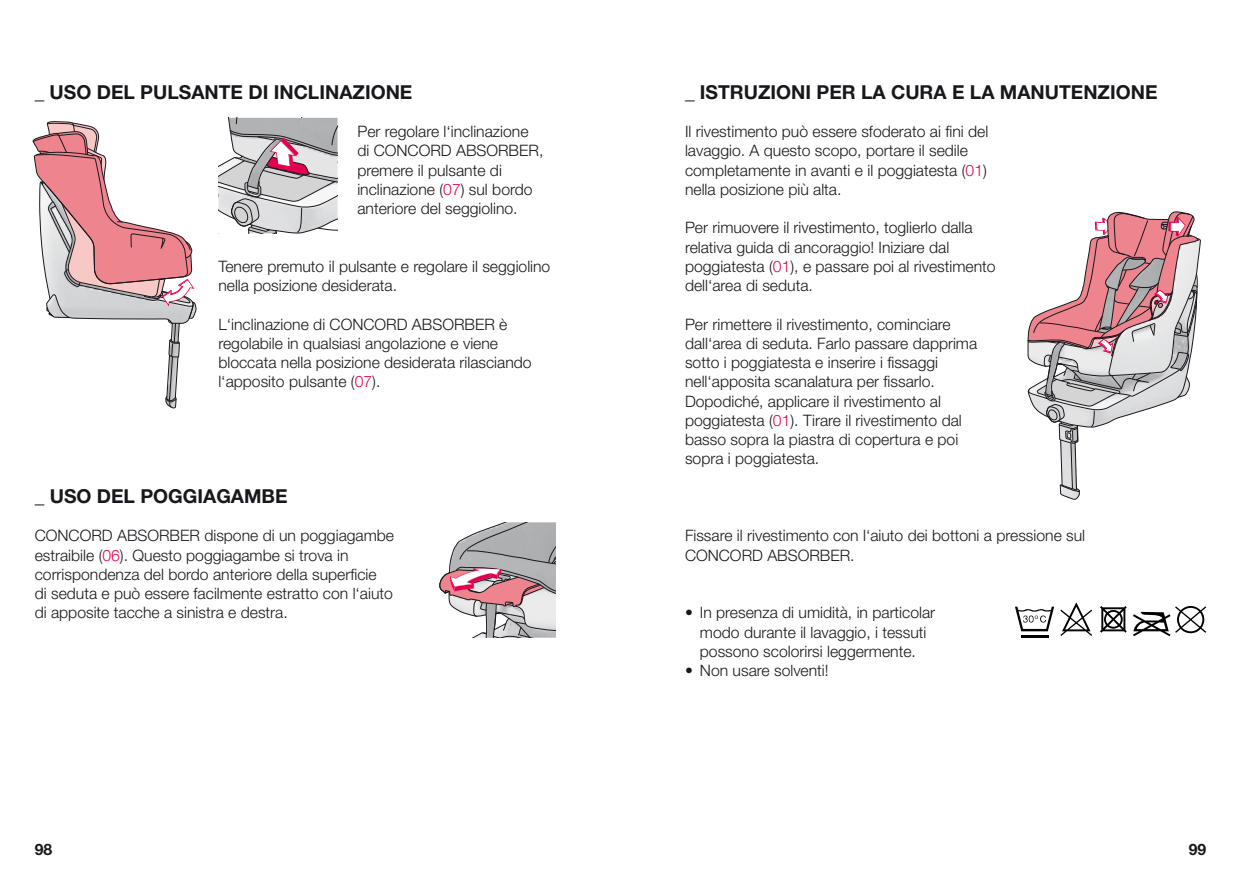
<style>
.page{position:relative;width:1241px;height:893px;background:#fff}
.page>*{position:absolute;margin:0;border:0;box-sizing:border-box;transform-origin:0 0}
.t1{font:700 19.25px "Helvetica Neue LT Pro";color:#1a171c}
.t2{font:300 15.75px/19.2px "Helvetica Neue LT Pro";color:#1a171c}
.t3{font:700 15.75px "Helvetica Neue LT Pro";color:#1a171c}
.s1{color:#e3004f}
</style>
<div class="page">
<svg style="left:439px;top:522px;width:117px;height:116px"></svg>
<svg style="left:218px;top:118px;width:120px;height:115px"></svg>
<svg style="left:32px;top:121px;width:165px;height:287px"></svg>
<svg style="left:1027px;top:212px;width:172px;height:280px"></svg>
<svg style="left:1060px;top:602px;width:31px;height:34px"></svg>
<svg style="left:1133px;top:606px;width:72px;height:30px"></svg>
<hr style="left:1020px;top:635px;width:28px;height:3px;background:#000">
<svg style="left:1015px;top:607px;width:38px;height:24px"></svg>
<svg style="left:1100px;top:606px;width:26px;height:27px"></svg>
<p class="t1" style="left:35px;top:80px;width:285px">_ USO DEL PULSANTE DI INCLINA</p>
<p class="t1" style="left:352px;top:80px;width:61px">ZIONE</p>
<p class="t2" style="left:357px;top:122px;width:187px">Per regolare l‘inclinazione di CONCORD ABSORBER, premere il pulsante di inclinazione (<span class="s1">07</span>) sul bordo anteriore del seggiolino.</p>
<p class="t2" style="left:218px;top:256px;width:333px">Tenere premuto il pulsante e regolare il seggiolino nella posizione desiderata.</p>
<p class="t2" style="left:218px;top:314px;width:315px">L‘inclinazione di CONCORD ABSORBER è regolabile in qualsiasi angolazione e viene bloccata nella posizione desiderata rilasciando l‘apposito pulsante (<span class="s1">07</span>).</p>
<p class="t1" style="left:35px;top:484px;width:254px">_ USO DEL POGGIAGAMBE</p>
<p class="t2" style="left:35px;top:526px;width:361px">CONCORD ABSORBER dispone di un poggiagambe estraibile (<span class="s1">06</span>). Questo poggiagambe si trova in corrispondenza del bordo anteriore della superficie<br>di seduta e può essere facilmente estratto con l‘aiuto di apposite tacche a sinistra e destra.</p>
<p class="t1" style="left:685px;top:80px;width:474px">_ ISTRUZIONI PER LA CURA E LA MAN UTENZIONE</p>
<p class="t2" style="left:685px;top:122px;width:305px">Il rivestimento può essere sfoderato ai fini del lavaggio. A questo scopo, portare il sedile completamente in avanti e il poggiatesta (<span class="s1">01</span>) nella posizione più alta.</p>
<p class="t2" style="left:685px;top:218px;width:312px">Per rimuovere il rivestimento, toglierlo dalla relativa guida di ancoraggio! Iniziare dal poggiatesta (<span class="s1">01</span>), e passare poi al rivestimento dell‘area di seduta.</p>
<p class="t2" style="left:685px;top:314px;width:294px">Per rimettere il rivestimento, cominciare dall‘area di seduta. Farlo passare dapprima sotto i poggiatesta e inserire i fissaggi nell‘apposita scanalatura per fissarlo.<br>Dopodiché, applicare il rivestimento al poggiatesta (<span class="s1">01</span>). Tirare il rivestimento dal basso sopra la piastra di copertura e poi sopra i poggiatesta.</p>
<p class="t2" style="left:685px;top:526px;width:401px">Fissare il rivestimento con l‘aiuto dei bottoni a pressione sul<br>CONCORD ABSORBER.</p>
<p class="t2" style="left:685px;top:603px;width:252px;text-align:center">• In presenza di umidità, in particolar modo durante il lavaggio, i tessuti possono scolorirsi leggermente.</p>
<p class="t2" style="left:685px;top:660px;width:145px">• Non usare solventi!</p>
<p class="t3" style="left:35px;top:839px;width:19px">98</p>
<p class="t3" style="left:1188px;top:839px;width:19px">99</p>
</div>
